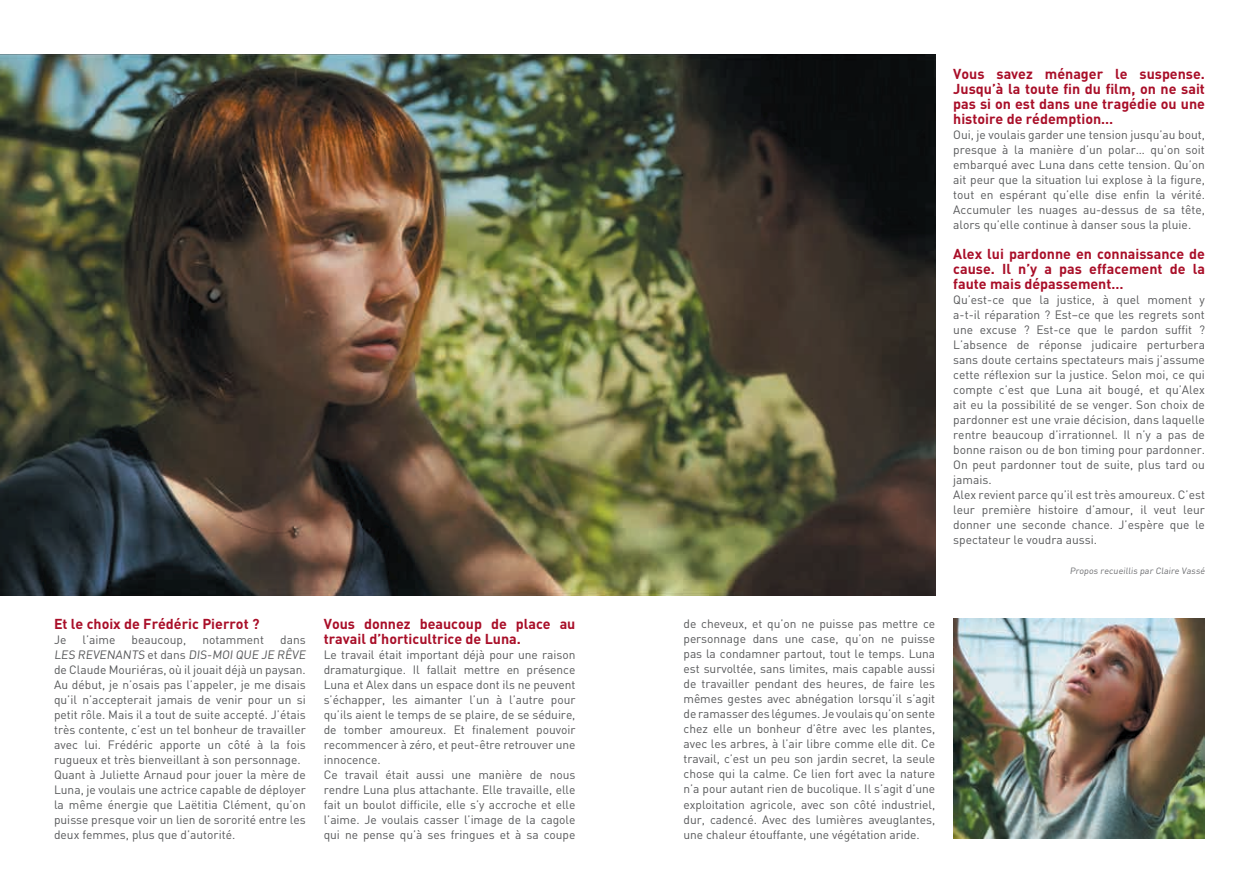
<style>
.page{position:relative;width:1259px;height:893px;background:#fff}
.page>*{position:absolute;margin:0;border:0;box-sizing:border-box;transform-origin:0 0}
.t1{font:700 14.25px/15px "Din";color:#a90e28;text-align:justify}
.t2{font:12px/15px "Din";color:#57585a}
.t3{font:9px "Din";color:#6c6d70}
</style>
<div class="page">
<img style="left:0;top:54px;width:935px;height:541px">
<img style="left:953px;top:619px;width:252px;height:220px">
<p class="t1" style="left:54px;top:616px;width:207px">Et le choix de Frédéric Pierrot ?</p>
<p class="t2" style="left:54px;top:632px;width:14px">Je</p>
<p class="t2" style="left:83px;top:632px;width:34px">l’aime</p>
<p class="t2" style="left:132px;top:632px;width:56px">beaucoup,</p>
<p class="t2" style="left:202px;top:632px;width:63px">notamment</p>
<p class="t2" style="left:54px;top:632px;width:255px;text-indent:226px">dans LES REVENANTS et dans DIS-MOI QUE JE RÊVE de Claude Mouriéras, où il jouait déjà un paysan.<br>Au début, je n’osais pas l’appeler, je me disais qu’il n’accepterait jamais de venir pour un si petit rôle. Mais il a tout de suite accepté. J’étais très contente, c’est un tel bonheur de travailler avec lui. Frédéric apporte un côté à la fois rugueux et très bienveillant à son personnage.<br>Quant à Juliette Arnaud pour jouer la mère de Luna, je voulais une actrice capable de déployer la même énergie que Laëtitia Clément, qu’on puisse presque voir un lien de sororité entre les deux femmes, plus que d’autorité.</p>
<p class="t1" style="left:324px;top:616px;width:253px">Vous donnez beaucoup de place au travail d’horticultrice de Luna.</p>
<p class="t2" style="left:324px;top:647px;width:253px">Le travail était important déjà pour une raison dramaturgique. Il fallait mettre en présence Luna et Alex dans un espace dont ils ne peuvent s’échapper, les aimanter l’un à l’autre pour qu’ils aient le temps de se plaire, de se séduire, de tomber amoureux. Et finalement pouvoir recommencer à zéro, et peut-être retrouver une innocence.<br>Ce travail était aussi une manière de nous rendre Luna plus attachante. Elle travaille, elle fait un boulot difficile, elle s’y accroche et elle l’aime. Je voulais casser l’image de la cagole qui ne pense qu’à ses fringues et à sa coupe</p>
<p class="t2" style="left:683px;top:616px;width:253px;text-align:justify">de cheveux, et qu’on ne puisse pas mettre ce personnage dans une case, qu’on ne puisse pas la condamner partout, tout le temps. Luna est survoltée, sans limites, mais capable aussi de travailler pendant des heures, de faire les mêmes gestes avec abnégation lorsqu’il s’agit de ramasser des légumes. Je voulais qu’on sente chez elle un bonheur d’être avec les plantes, avec les arbres, à l’air libre comme elle dit. Ce travail, c’est un peu son jardin secret, la seule chose qui la calme. Ce lien fort avec la nature n’a pour autant rien de bucolique. Il s’agit d’une exploitation agricole, avec son côté industriel, dur, cadencé. Avec des lumières aveuglantes, une chaleur étouffante, une végétation aride.</p>
<p class="t1" style="left:953px;top:65px;width:253px">Vous savez ménager le suspense.<br>Jusqu’à la toute fin du film, on ne sait pas si on est dans une tragédie ou une histoire de rédemption…</p>
<p class="t2" style="left:953px;top:127px;width:253px;text-align:justify">Oui, je voulais garder une tension jusqu’au bout, presque à la manière d’un polar… qu’on soit embarqué avec Luna dans cette tension. Qu’on ait peur que la situation lui explose à la figure, tout en espérant qu’elle dise enfin la vérité.<br>Accumuler les nuages au-dessus de sa tête, alors qu’elle continue à danser sous la pluie.</p>
<p class="t1" style="left:953px;top:245px;width:253px">Alex lui pardonne en connaissance de cause. Il n’y a pas effacement de la faute mais dépassement…</p>
<p class="t2" style="left:953px;top:292px;width:253px">Qu’est-ce que la justice, à quel moment y a-t‑il réparation ? Est–ce que les regrets sont une excuse ? Est-ce que le pardon suffit ?<br>L’absence de réponse judicaire perturbera sans doute certains spectateurs mais j’assume cette réflexion sur la justice. Selon moi, ce qui compte c’est que Luna ait bougé, et qu’Alex ait eu la possibilité de se venger. Son choix de pardonner est une vraie décision, dans laquelle rentre beaucoup d’irrationnel. Il n’y a pas de bonne raison ou de bon timing pour pardonner.<br>On peut pardonner tout de suite, plus tard ou jamais.<br>Alex revient parce qu’il est très amoureux. C’est leur première histoire d’amour, il veut leur donner une seconde chance. J’espère que le spectateur le voudra aussi.</p>
<p class="t3" style="left:1069px;top:565px;width:138px">Propos recueillis par Claire Vassé</p>
</div>
